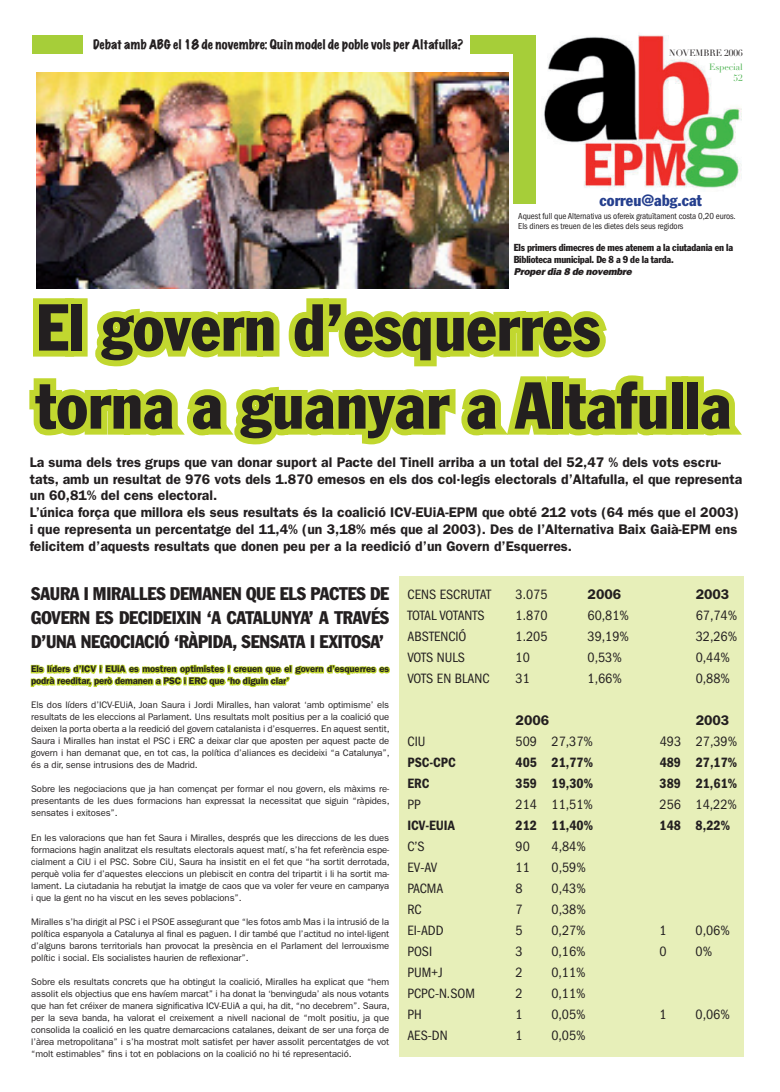
<style>
.page{position:relative;width:780px;height:1092px;background:#fff}
.page>*{position:absolute;margin:0;border:0;box-sizing:border-box;transform-origin:0 0}
.t1{font:condensed 65px/78px "Franklin Gothic";color:#231f20}
.t2{font:condensed 18px/24px "Franklin Gothic";letter-spacing:-.01em;color:#231f20;text-align:justify}
.t3{font:condensed 16px "Franklin Gothic";color:#253f8e}
.t4{font:600 14px/16.8px "Franklin Gothic";color:#231f20}
.t5{font:condensed 14px "Franklin Gothic";color:#231f20}
.t6{font:600 condensed 14px "Franklin Gothic";color:#231f20}
.t7{font:condensed 14px "Franklin Gothic";letter-spacing:-.02em;color:#231f20}
.t8{font:expanded 12px "Marker Felt";letter-spacing:.015em;color:#231f20}
.t9{font:condensed 10px/12px "Franklin Gothic";letter-spacing:-.02em;color:#231f20}
.t10{font:italic 800 10px "Franklin Gothic";letter-spacing:-.02em;color:#231f20}
.t11{font:9.5px/12px "Franklin Gothic";letter-spacing:-.01em;color:#231f20;text-align:justify}
.t12{font:600 9.5px/12px "Franklin Gothic";letter-spacing:-.01em;color:#231f20}
.t13{font:condensed 9px/10px "Franklin Gothic";letter-spacing:-.01em;color:#231f20}
.t14{font:9px "Didot";letter-spacing:-.01em;color:#231f20}
.t15{font:9px/11px "Didot";letter-spacing:-.01em;color:#4eb352;text-align:right}
</style>
<div class="page">
<div style="left:399px;top:576px;width:345px;height:480px;background:#e7efb9"></div>
<img style="left:544px;top:35px;width:198px;height:153px">
<div style="left:469px;top:35px;width:66px;height:19px;background:#a6ce39"></div>
<div style="left:513px;top:35px;width:23px;height:169px;background:#a6ce39"></div>
<div style="left:32px;top:35px;width:50px;height:19px;background:#a6ce39"></div>
<svg style="left:30px;top:664px;width:360px;height:24px"></svg>
<svg style="left:29px;top:298px;width:649px;height:147px"></svg>
<div style="left:665px;top:376px;width:23px;height:58px;border:12px solid #c1d72f"></div>
<div style="left:681px;top:376px;width:22px;height:58px;border:12px solid #c1d72f"></div>
<svg style="left:689px;top:383px;width:53px;height:53px"></svg>
<img style="left:36px;top:72px;width:472px;height:216px">
<p class="t8" style="left:93px;top:38px;width:371px">Debat amb ABG el 18 de novembre: Quin model de poble vols per Altafulla?</p>
<p class="t14" style="left:669px;top:47px;width:75px">NOVEMBRE 2006</p>
<p class="t15" style="left:709px;top:62px;width:35px">Especial<br>52</p>
<h3 class="t3" style="left:599px;top:190px;width:104px">correu@abg.cat</h3>
<p class="t13" style="left:518px;top:211px;width:219px">Aquest full que Alternativa us ofereix gratuïtament costa 0,20 euros.<br>Els diners es treuen de les dietes dels seus regidors</p>
<p class="t9" style="left:513px;top:241px;width:221px">Els primers dimecres de mes atenem a la ciutadania en la<br>Biblioteca municipal. De 8 a 9 de la tarda.</p>
<p class="t10" style="left:513px;top:265px;width:120px">Proper dia 8 de novembre</p>
<h1 class="t1" style="left:36px;top:287px;width:697px">El govern d’esquerres torna a guanyar a Altafulla</h1>
<p class="t4" style="left:30px;top:453px;width:714px">La suma dels tres grups que van donar suport al Pacte del Tinell arriba a un total del 52,47 % dels vots escru&shy;tats, amb un resultat de 976 vots dels 1.870 emesos en els dos col·legis electorals d’Altafulla, el que representa un 60,81% del cens electoral.<br>L’única força que millora els seus resultats és la coalició ICV-EUiA-EPM que obté 212 vots (64 més que el 2003) i que representa un percentatge del 11,4% (un 3,18% més que al 2003). Des de l’Alternativa Baix Gaià-EPM ens felicitem d’aquests resultats que donen peu per a la reedició d’un Govern d’Esquerres.</p>
<h2 class="t2" style="left:31px;top:581px;width:359px">SAURA I MIRALLES DEMANEN QUE ELS PACTES DE GOVERN ES DECIDEIXIN ‘A CATALUNYA’ A TRAVÉS D’UNA NEGOCIACIÓ ‘RÀPIDA, SENSATA I EXITOSA’</h2>
<p class="t12" style="left:31px;top:663px;width:359px">Els líders d’ICV i EUiA es mostren optimistes i creuen que el govern d’esquerres es podrà reeditar, però demanen a PSC i ERC que ‘ho diguin clar’</p>
<p class="t11" style="left:31px;top:699px;width:360px">Els dos líders d’ICV-EUiA, Joan Saura i Jordi Miralles, han valorat ‘amb optimisme’ els resultats de les eleccions al Parlament. Uns resultats molt positius per a la coalició que deixen la porta oberta a la reedició del govern catalanista i d’esquerres. En aquest sentit, Saura i Miralles han instat el PSC i ERC a deixar clar que aposten per aquest pacte de govern i han demanat que, en tot cas, la política d’aliances es decideixi “a Catalunya”, és a dir, sense intrusions des de Madrid.</p>
<p class="t11" style="left:31px;top:783px;width:360px">Sobre les negociacions que ja han començat per formar el nou govern, els màxims re&shy;presentants de les dues formacions han expressat la necessitat que siguin “ràpides, sensates i exitoses”.</p>
<p class="t11" style="left:31px;top:831px;width:360px">En les valoracions que han fet Saura i Miralles, després que les direccions de les dues formacions hagin analitzat els resultats electorals aquest matí, s’ha fet referència espe&shy;cialment a CiU i el PSC. Sobre CiU, Saura ha insistit en el fet que “ha sortit derrotada, perquè volia fer d’aquestes eleccions un plebiscit en contra del tripartit i li ha sortit ma&shy;lament. La ciutadania ha rebutjat la imatge de caos que va voler fer veure en campanya i que la gent no ha viscut en les seves poblacions”.</p>
<p class="t11" style="left:31px;top:915px;width:359px">Miralles s’ha dirigit al PSC i el PSOE assegurant que “les fotos amb Mas i la intrusió de la política espanyola a Catalunya al final es paguen. I dir també que l’actitud no intel·ligent d’alguns barons territorials han provocat la presència en el Parlament del lerrouxisme polític i social. Els socialistes haurien de reflexionar”.</p>
<p class="t11" style="left:31px;top:975px;width:360px">Sobre els resultats concrets que ha obtingut la coalició, Miralles ha explicat que “hem assolit els objectius que ens havíem marcat” i ha donat la ‘benvinguda’ als nous votants que han fet créixer de manera significativa ICV-EUiA a qui, ha dit, “no decebrem”. Saura, per la seva banda, ha valorat el creixement a nivell nacional de “molt positiu, ja que consolida la coalició en les quatre demarcacions catalanes, deixant de ser una força de l’àrea metropolitana” i s’ha mostrat molt satisfet per haver assolit percentatges de vot “molt estimables” fins i tot en poblacions on la coalició no hi té representació.</p>
<h3 class="t5" style="left:407px;top:586px;width:85px">Cens escrutat</h3>
<h3 class="t5" style="left:515px;top:586px;width:33px">3.075</h3>
<h3 class="t4" style="left:587px;top:585px;width:35px">2006</h3>
<h3 class="t4" style="left:695px;top:585px;width:35px">2003</h3>
<h3 class="t7" style="left:407px;top:607px;width:79px">Total votants</h3>
<h3 class="t5" style="left:515px;top:607px;width:33px">1.870</h3>
<h3 class="t5" style="left:587px;top:607px;width:43px">60,81%</h3>
<h3 class="t5" style="left:695px;top:607px;width:43px">67,74%</h3>
<h3 class="t5" style="left:407px;top:628px;width:60px">Abstenció</h3>
<h3 class="t5" style="left:515px;top:628px;width:33px">1.205</h3>
<h3 class="t5" style="left:587px;top:628px;width:43px">39,19%</h3>
<h3 class="t5" style="left:695px;top:628px;width:43px">32,26%</h3>
<h3 class="t5" style="left:407px;top:649px;width:59px">Vots nuls</h3>
<h3 class="t5" style="left:515px;top:649px;width:16px">10</h3>
<h3 class="t5" style="left:587px;top:649px;width:36px">0,53%</h3>
<h3 class="t5" style="left:695px;top:649px;width:36px">0,44%</h3>
<h3 class="t5" style="left:407px;top:670px;width:82px">Vots en blanc</h3>
<h3 class="t5" style="left:515px;top:670px;width:16px">31</h3>
<h3 class="t5" style="left:587px;top:670px;width:36px">1,66%</h3>
<h3 class="t5" style="left:695px;top:670px;width:36px">0,88%</h3>
<h3 class="t4" style="left:515px;top:711px;width:35px">2006</h3>
<h3 class="t4" style="left:695px;top:711px;width:35px">2003</h3>
<h3 class="t5" style="left:407px;top:733px;width:17px">CiU</h3>
<h3 class="t5" style="left:515px;top:733px;width:79px">509 27,37%</h3>
<h3 class="t5" style="left:659px;top:733px;width:79px">493 27,39%</h3>
<h3 class="t6" style="left:407px;top:754px;width:50px">PSC-CpC</h3>
<h3 class="t6" style="left:515px;top:754px;width:79px">405 21,77%</h3>
<h3 class="t6" style="left:659px;top:754px;width:79px">489 27,17%</h3>
<h3 class="t6" style="left:407px;top:775px;width:23px">ERC</h3>
<h3 class="t6" style="left:515px;top:775px;width:79px">359 19,30%</h3>
<h3 class="t6" style="left:659px;top:775px;width:79px">389 21,61%</h3>
<h3 class="t5" style="left:407px;top:796px;width:15px">PP</h3>
<h3 class="t5" style="left:515px;top:796px;width:79px">214 11,51%</h3>
<h3 class="t5" style="left:659px;top:796px;width:79px">256 14,22%</h3>
<h3 class="t6" style="left:407px;top:817px;width:49px">ICV-EUiA</h3>
<h3 class="t6" style="left:515px;top:817px;width:79px">212 11,40%</h3>
<h3 class="t6" style="left:659px;top:817px;width:72px">148 8,22%</h3>
<h3 class="t5" style="left:407px;top:838px;width:19px">C’s</h3>
<h3 class="t5" style="left:515px;top:838px;width:16px">90</h3>
<h3 class="t5" style="left:551px;top:838px;width:36px">4,84%</h3>
<h3 class="t5" style="left:407px;top:859px;width:31px">EV-AV</h3>
<h3 class="t5" style="left:515px;top:859px;width:16px">11</h3>
<h3 class="t5" style="left:551px;top:859px;width:36px">0,59%</h3>
<h3 class="t5" style="left:407px;top:880px;width:37px">PACMA</h3>
<h3 class="t5" style="left:515px;top:880px;width:9px">8</h3>
<h3 class="t5" style="left:551px;top:880px;width:36px">0,43%</h3>
<h3 class="t5" style="left:407px;top:901px;width:16px">RC</h3>
<h3 class="t5" style="left:515px;top:901px;width:9px">7</h3>
<h3 class="t5" style="left:551px;top:901px;width:36px">0,38%</h3>
<h3 class="t5" style="left:407px;top:922px;width:38px">Ei-ADD</h3>
<h3 class="t5" style="left:515px;top:922px;width:9px">5</h3>
<h3 class="t5" style="left:551px;top:922px;width:36px">0,27%</h3>
<h3 class="t5" style="left:659px;top:922px;width:9px">1</h3>
<h3 class="t5" style="left:695px;top:922px;width:36px">0,06%</h3>
<h3 class="t5" style="left:407px;top:943px;width:14px">POSI</h3>
<h3 class="t5" style="left:515px;top:943px;width:9px">3</h3>
<h3 class="t5" style="left:551px;top:943px;width:36px">0,16%</h3>
<h3 class="t5" style="left:659px;top:943px;width:9px">0</h3>
<h3 class="t5" style="left:695px;top:943px;width:18px">0%</h3>
<h3 class="t5" style="left:407px;top:964px;width:37px">PUM+J</h3>
<h3 class="t5" style="left:515px;top:964px;width:9px">2</h3>
<h3 class="t5" style="left:551px;top:964px;width:36px">0,11%</h3>
<h3 class="t5" style="left:407px;top:985px;width:69px">PCPC-N.SOM</h3>
<h3 class="t5" style="left:515px;top:985px;width:9px">2</h3>
<h3 class="t5" style="left:551px;top:985px;width:36px">0,11%</h3>
<h3 class="t5" style="left:407px;top:1006px;width:16px">PH</h3>
<h3 class="t5" style="left:515px;top:1006px;width:9px">1</h3>
<h3 class="t5" style="left:551px;top:1006px;width:36px">0,05%</h3>
<h3 class="t5" style="left:659px;top:1006px;width:9px">1</h3>
<h3 class="t5" style="left:695px;top:1006px;width:36px">0,06%</h3>
<h3 class="t5" style="left:407px;top:1027px;width:40px">AES-DN</h3>
<h3 class="t5" style="left:515px;top:1027px;width:9px">1</h3>
<h3 class="t5" style="left:551px;top:1027px;width:36px">0,05%</h3>
</div>
